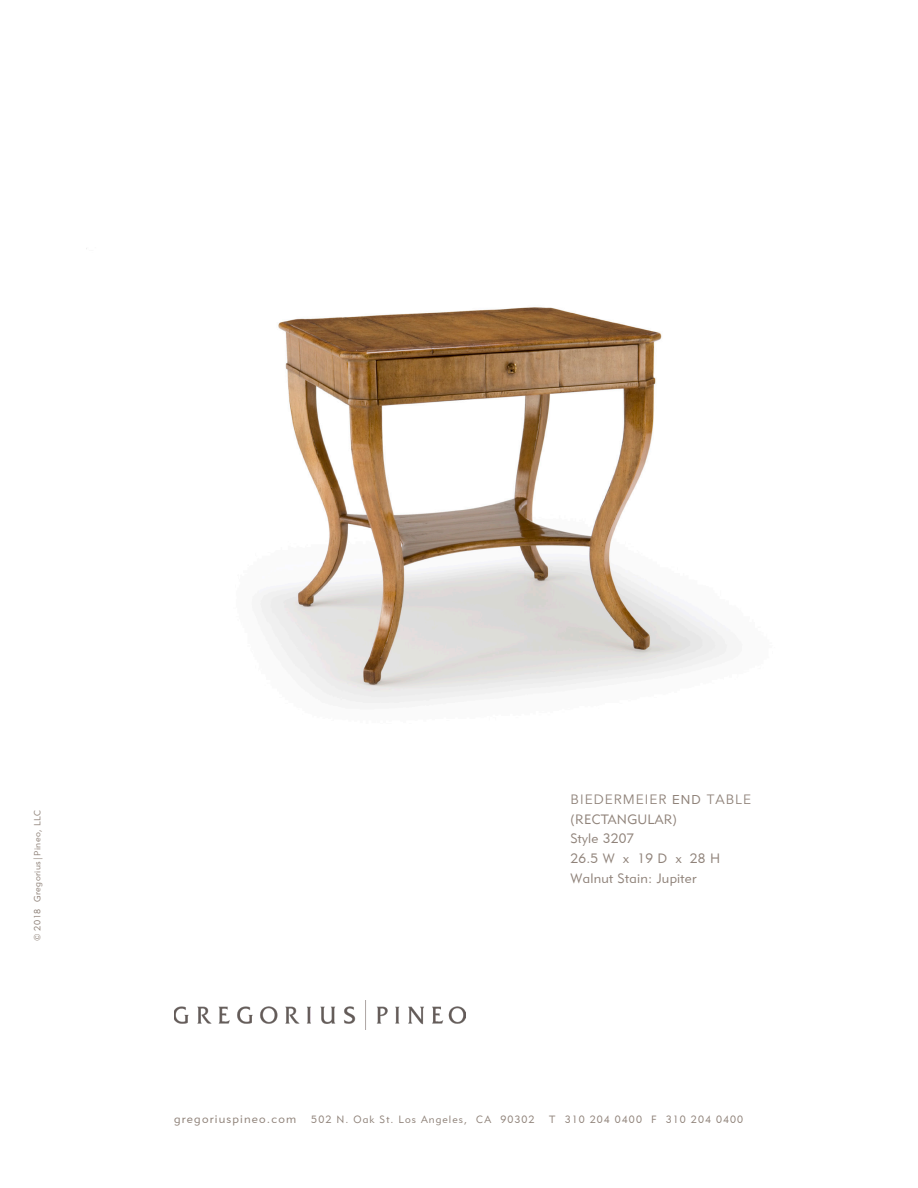
<style>
.page{position:relative;width:918px;height:1188px;background:#fff}
.page>*{position:absolute;margin:0;border:0;box-sizing:border-box;transform-origin:0 0}
.t1{font:13.5px/19.6px "Geometric 415 BT Lite A";letter-spacing:.02em;color:#8f8279}
.t2{font:12px "Geometric 415 BT Lite A";letter-spacing:.1em;color:#8f8279}
.t3{font:10.5px "Geometric 415 BT Lite A";letter-spacing:.1em;color:#8f8279}
.t4{font:9px "Geometric 415 BT Lite A";letter-spacing:.05em;color:#8f8279}
.s1{font-family:"Avenir"}
.s2{font-family:"Proxima Nova"}
</style>
<div class="page">
<img style="left:174px;top:1001px;width:291px;height:28px">
<img style="left:260px;top:307px;width:468px;height:396px">
<p class="t4" style="left:32px;top:941px;width:133px;rotate:-90deg">© 2018 Gregorius|Pineo, LLC</p>
<p class="t1" style="left:571px;top:789px;width:182px"><span class="s1">BIEDERMEIER</span> <span class="s2">END</span> <span class="s1">TABLE </span>(RECTANGULAR)<br>Style 3207<br>26.5 W x 19 D x 28 H<br>Walnut Stain: Jupiter</p>
<p class="t2" style="left:174px;top:1112px;width:124px">gregoriuspineo.com</p>
<p class="t3" style="left:311px;top:1113px;width:433px">502 N. Oak St. Los Angeles, CA 90302 T 310 204 0400 F 310 204 0400</p>
</div>
